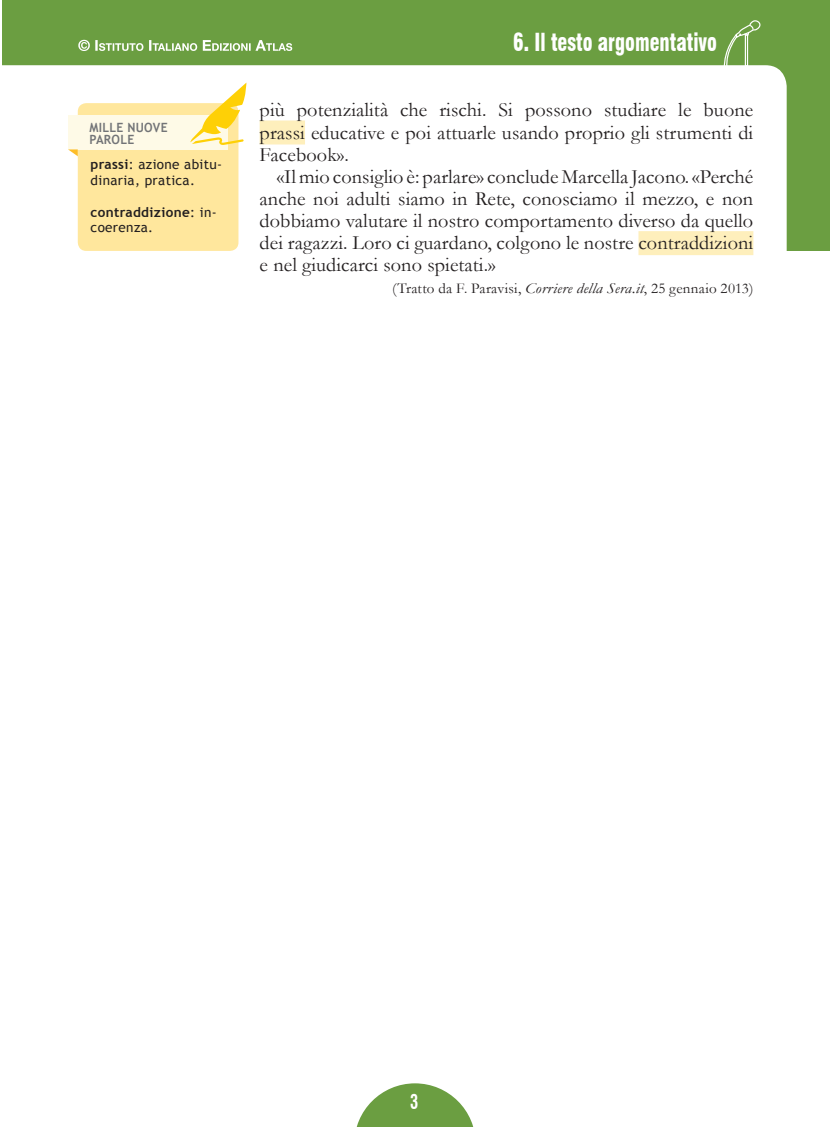
<style>
.page{position:relative;width:830px;height:1127px;background:#fff}
.page>*{position:absolute;margin:0;border:0;box-sizing:border-box;transform-origin:0 0}
.t1{font:900 condensed 24.3px "Swiss 721 BT";color:#fff;scale:.82 1}
.t2{font:20.25px/22.2px "Garamond";letter-spacing:.005em;color:#231f20;text-align:justify}
.t3{font:700 condensed 19.8px "Swiss 721 BT";color:#fff;scale:.82 1}
.t4{font:15px "Garamond";letter-spacing:.015em;color:#231f20}
.t5{font:13.5px/15.8px "Trebuchet MS";letter-spacing:.025em;color:#231f20}
.t6{font:700 13.5px/15.8px "Trebuchet MS";letter-spacing:.025em;color:#231f20}
.t7{font:700 12.75px/12px "Trebuchet MS";letter-spacing:.02em;color:#727477;scale:.95 1}
.s1{font-weight:700}
.s2{font-weight:400}
.s3{font-style:italic}
</style>
<div class="page">
<div style="left:2px;top:0;width:827px;height:251px;background:#6b9e41"></div>
<div style="left:2px;top:65px;width:784px;height:190px;background:#fff"></div>
<svg style="left:747px;top:98px;width:6px;height:20px"></svg>
<svg style="left:719px;top:20px;width:44px;height:50px"></svg>
<svg style="left:78px;top:40px;width:214px;height:11px"></svg>
<div style="left:259px;top:120px;width:46px;height:24px;background:#feefbc"></div>
<div style="left:638px;top:231px;width:115px;height:24px;background:#feefbc"></div>
<div style="left:78px;top:103px;width:160px;height:148px;background:#ffe79d;border-radius:9px"></div>
<div style="left:68px;top:115px;width:159px;height:34px;background:#fefae7"></div>
<svg style="left:190px;top:83px;width:56px;height:62px"></svg>
<svg style="left:68px;top:149px;width:10px;height:7px"></svg>
<svg style="left:356px;top:1083px;width:118px;height:44px"></svg>
<p class="t7" style="left:90px;top:121px;width:82px">mille nuove paro</p>
<p class="t7" style="left:120px;top:133px;width:15px">le</p>
<p class="t5" style="left:91px;top:157px;width:133px"><span class="s1">prassi</span>: azione abitu&shy;dinaria, pratica.</p>
<p class="t6" style="left:91px;top:204px;width:127px">contraddizione<span class="s2">: in&shy;coerenza.</span></p>
<p class="t1" style="left:513px;top:28px;width:250px">6. Il testo argomentativo</p>
<p class="t2" style="left:259px;top:98px;width:495px">più potenzialità che rischi. Si possono studiare le buone prassi educative e poi attuarle usando proprio gli strumenti di Facebook».</p>
<p class="t2" style="left:259px;top:165px;width:495px;text-indent:17px">«Il mio consiglio è: parlare» conclude Marcella Jacono. «Perché anche noi adulti siamo in Rete, conosciamo il mezzo, e non dobbiamo valutare il nostro comportamento diverso da quello dei ragazzi. Loro ci guardano, colgono le nostre contraddizioni e nel giudicarci sono spietati.»</p>
<p class="t4" style="left:392px;top:279px;width:362px">(Tratto da F. Paravisi, <span class="s3">Corriere della Sera.it</span>, 25 gennaio 2013)</p>
<p class="t3" style="left:410px;top:1090px;width:11px">3</p>
</div>
